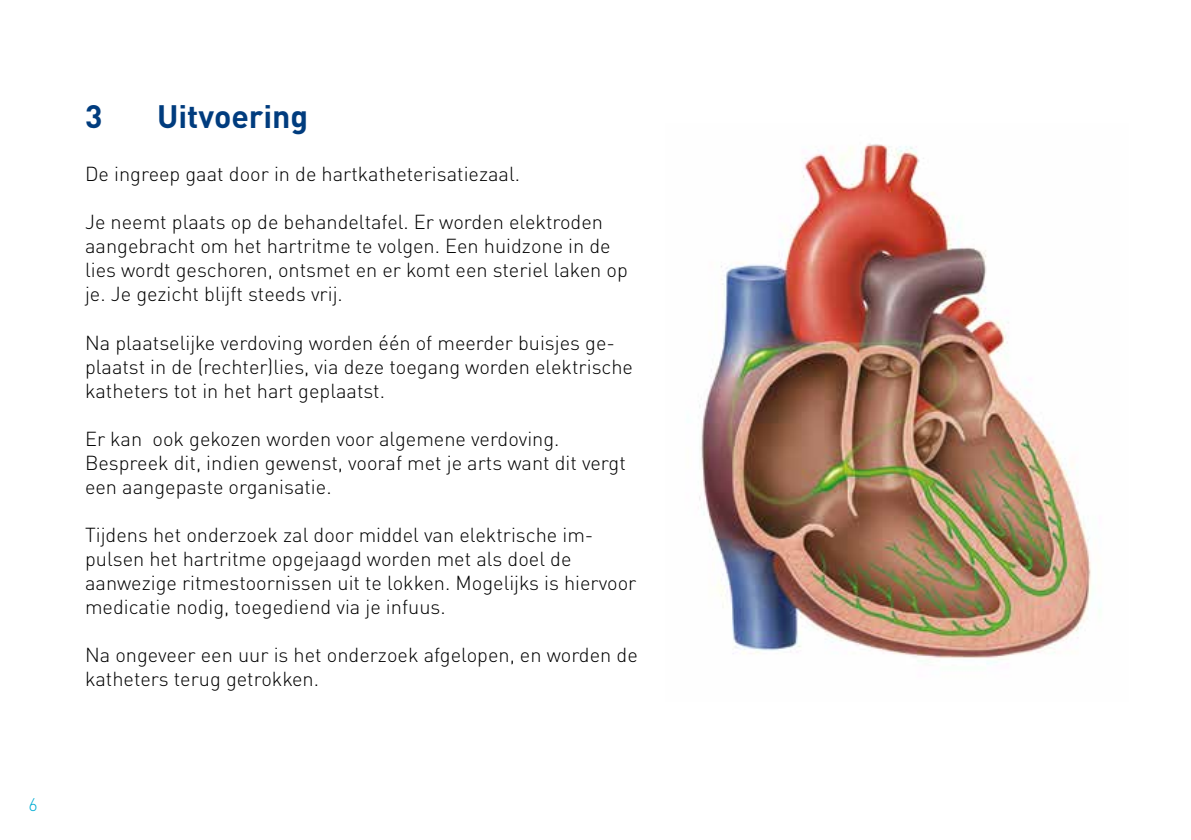
<style>
.page{position:relative;width:1191px;height:840px;background:#fff}
.page>*{position:absolute;margin:0;border:0;box-sizing:border-box;transform-origin:0 0}
.t1{font:700 32px "DINOT";color:#003c7e}
.t2{font:300 20px/24px "DINOT";color:#000}
.t3{font:300 18px "DINOT";color:#00acd4}
</style>
<div class="page">
<img style="left:699px;top:143px;width:393px;height:522px">
<p class="t3" style="left:28px;top:793px;width:11px">6</p>
<h1 class="t1" style="left:85px;top:95px;width:19px">3</h1>
<h1 class="t1" style="left:157px;top:95px;width:153px">Uitvoering</h1>
<p class="t2" style="left:85px;top:162px;width:436px">De ingreep gaat door in de hartkatheterisatiezaal.</p>
<p class="t2" style="left:85px;top:210px;width:544px">Je neemt plaats op de behandeltafel. Er worden elektroden aangebracht om het hartritme te volgen. Een huidzone in de lies wordt geschoren, ontsmet en er komt een steriel laken op je. Je gezicht blijft steeds vrij.</p>
<p class="t2" style="left:85px;top:330px;width:549px">Na plaatselijke verdoving worden één of meerder buisjes ge&shy;plaatst in de (rechter)lies, via deze toegang worden elektrische katheters tot in het hart geplaatst.</p>
<p class="t2" style="left:85px;top:426px;width:542px">Er kan ook gekozen worden voor algemene verdoving.<br>Bespreek dit, indien gewenst, vooraf met je arts want dit vergt een aangepaste organisatie.</p>
<p class="t2" style="left:85px;top:522px;width:553px">Tijdens het onderzoek zal door middel van elektrische im&shy;pulsen het hartritme opgejaagd worden met als doel de aanwezige ritmestoornissen uit te lokken. Mogelijks is hiervoor medicatie nodig, toegediend via je infuus.</p>
<p class="t2" style="left:85px;top:642px;width:554px">Na ongeveer een uur is het onderzoek afgelopen, en worden de katheters terug getrokken.</p>
</div>
